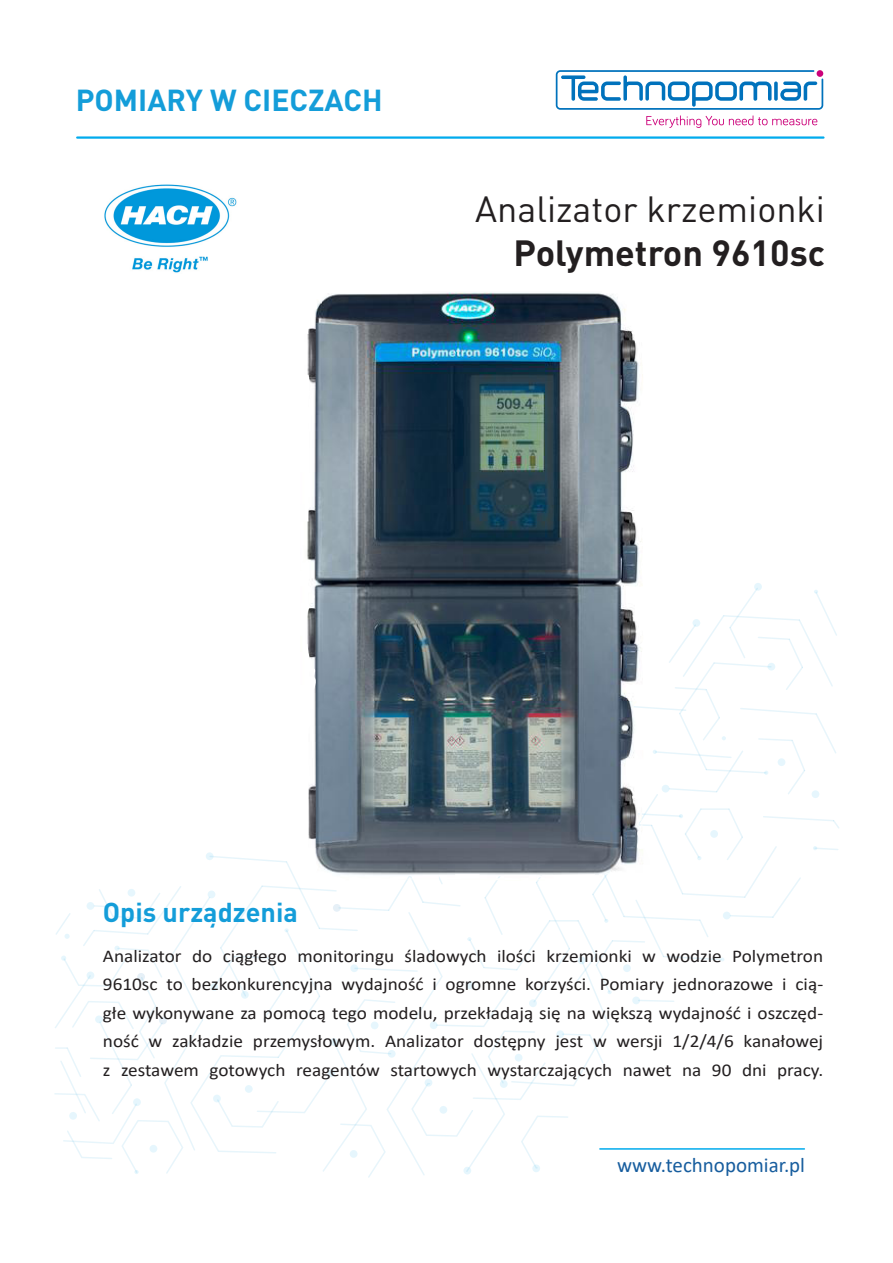
<style>
.page{position:relative;width:893px;height:1263px;background:#fff}
.page>*{position:absolute;margin:0;border:0;box-sizing:border-box;transform-origin:0 0}
.t1{font:36px "DIN Pro";color:#231f20}
.t2{font:700 36px "DIN Pro";color:#231f20}
.t3{font:700 30px "DIN Pro";color:#149dd9}
.t4{font:700 27px "DIN Pro";color:#149dd9}
.t5{font:21px "Calibri";color:#175d9e}
.t6{font:18px/28.5px "Calibri";color:#231f20;text-align:justify;scale:1.07 1}
</style>
<div class="page">
<div style="left:754px;top:583px;width:8px;height:8px;background:#e6f6fd;border-radius:50%"></div>
<svg style="left:54px;top:588px;width:785px;height:590px"></svg>
<img style="left:291px;top:292px;width:363px;height:593px">
<img style="left:104px;top:184px;width:133px;height:89px">
<svg style="left:556px;top:70px;width:267px;height:58px"></svg>
<hr style="left:77px;top:136px;width:746px;height:3px;background:#00abed">
<hr style="left:600px;top:1148px;width:204px;height:2px;background:#00abed">
<p class="t3" style="left:76px;top:75px;width:308px">POMIARY W CIECZACH</p>
<p class="t1" style="left:475px;top:181px;width:351px">Analizator krzemionki</p>
<p class="t2" style="left:513px;top:222px;width:313px">Polymetron 9610sc</p>
<p class="t4" style="left:103px;top:889px;width:196px">Opis urządzenia</p>
<p class="t6" style="left:103px;top:941px;width:675px">Analizator do ciągłego monitoringu śladowych ilości krzemionki w wodzie Polymetron 9610sc to bezkonkurencyjna wydajność i ogromne korzyści. Pomiary jednorazowe i cią&shy;głe wykonywane za pomocą tego modelu, przekładają się na większą wydajność i oszczęd&shy;ność w zakładzie przemysłowym. Analizator dostępny jest w wersji 1/2/4/6 kanałowej z zestawem gotowych reagentów startowych wystarczających nawet na 90 dni pracy.</p>
<p class="t5" style="left:617px;top:1151px;width:190px">www.technopomiar.pl</p>
</div>
